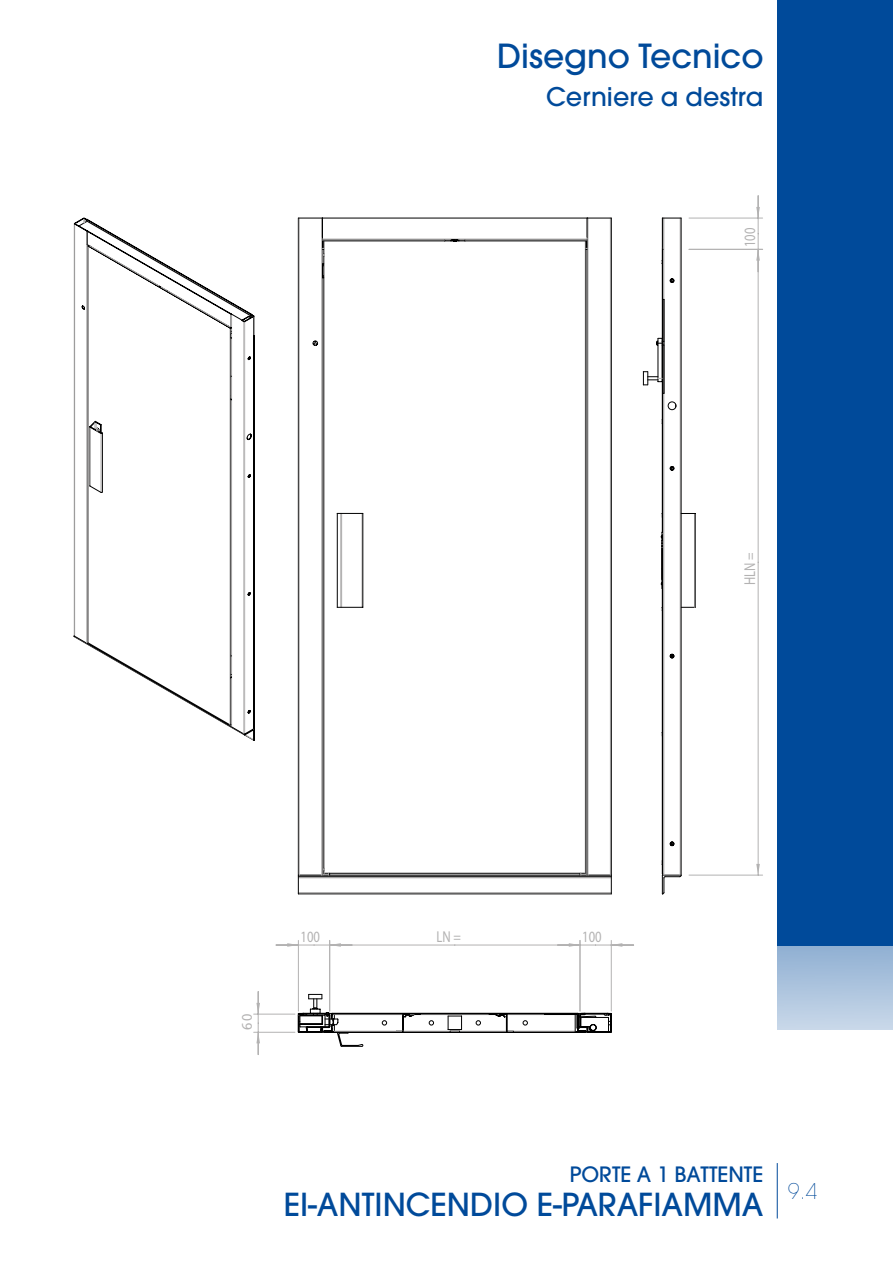
<style>
.page{position:relative;width:893px;height:1263px;background:#fff}
.page>*{position:absolute;margin:0;border:0;box-sizing:border-box;transform-origin:0 0}
.t1{font:500 33px "Avant Garde";color:#004a9a}
.t2{font:500 31.5px "Avant Garde";color:#004a9a}
.t3{font:500 25.5px "Avant Garde";color:#004a9a}
.t4{font:200 21.45px "Avant Garde";color:#004a9a}
.t5{font:500 21px "Avant Garde";color:#004a9a}
.t6{font:15.75px "Myriad Pro";color:#b3b2b2;scale:.8 1}
.t7{font:15.6px "Courier";color:#b3b2b2}
</style>
<div class="page">
<div style="left:777px;top:0;width:116px;height:1029px;background:#004a9a"></div>
<div style="left:0;top:946px;width:893px;height:317px;background:#fff"></div>
<hr style="left:689px;top:218px;width:74px;height:1px;background:#b3b2b2">
<hr style="left:758px;top:196px;width:1px;height:38px;background:#b3b2b2">
<hr style="left:758px;top:234px;width:1px;height:38px;background:#b3b2b2">
<svg style="left:756px;top:196px;width:4px;height:22px"></svg>
<svg style="left:756px;top:250px;width:4px;height:22px"></svg>
<hr style="left:689px;top:875px;width:74px;height:1px;background:#b3b2b2">
<hr style="left:689px;top:249px;width:74px;height:1px;background:#b3b2b2">
<hr style="left:758px;top:562px;width:1px;height:313px;background:#b3b2b2">
<hr style="left:758px;top:249px;width:1px;height:313px;background:#b3b2b2">
<svg style="left:756px;top:864px;width:4px;height:11px"></svg>
<svg style="left:257px;top:1047px;width:2px;height:7px"></svg>
<svg style="left:682px;top:607px;width:13px;height:1px"></svg>
<hr style="left:663px;top:218px;width:1px;height:123px;background:#b3b2b2">
<hr style="left:680px;top:218px;width:1px;height:657px;background:#b3b2b2">
<hr style="left:681px;top:218px;width:1px;height:657px;background:#000">
<hr style="left:694px;top:513px;width:1px;height:94px;background:#b3b2b2">
<svg style="left:682px;top:513px;width:13px;height:1px"></svg>
<hr style="left:695px;top:513px;width:1px;height:94px;background:#000">
<svg style="left:663px;top:218px;width:18px;height:1px"></svg>
<svg style="left:253px;top:230px;width:429px;height:817px"></svg>
<svg style="left:663px;top:860px;width:18px;height:34px"></svg>
<svg style="left:253px;top:741px;width:410px;height:269px"></svg>
<svg style="left:73px;top:217px;width:590px;height:524px"></svg>
<svg style="left:643px;top:371px;width:19px;height:14px"></svg>
<svg style="left:297px;top:993px;width:315px;height:54px"></svg>
<svg style="left:656px;top:338px;width:8px;height:8px"></svg>
<hr style="left:777px;top:1163px;width:1px;height:55px;background:#004a9a">
<p class="t1" style="left:497px;top:36px;width:268px">Disegno Tecnico</p>
<p class="t3" style="left:546px;top:81px;width:219px">Cerniere a destra</p>
<p class="t6" style="left:740px;top:247px;width:26px;rotate:-90deg">100</p>
<p class="t6" style="left:740px;top:585px;width:42px;rotate:-90deg">HLN =</p>
<p class="t7" style="left:240px;top:1031px;width:20px;rotate:-90deg">60</p>
<p class="t6" style="left:301px;top:927px;width:26px">100</p>
<p class="t6" style="left:436px;top:927px;width:32px">LN =</p>
<p class="t6" style="left:582px;top:927px;width:26px">100</p>
<p class="t5" style="left:570px;top:1161px;width:195px">PORTE A 1 BATTENTE</p>
<p class="t2" style="left:284px;top:1185px;width:481px">EI-ANTINCENDIO E-PARAFIAMMA</p>
<p class="t4" style="left:788px;top:1178px;width:31px">9.4</p>
</div>
